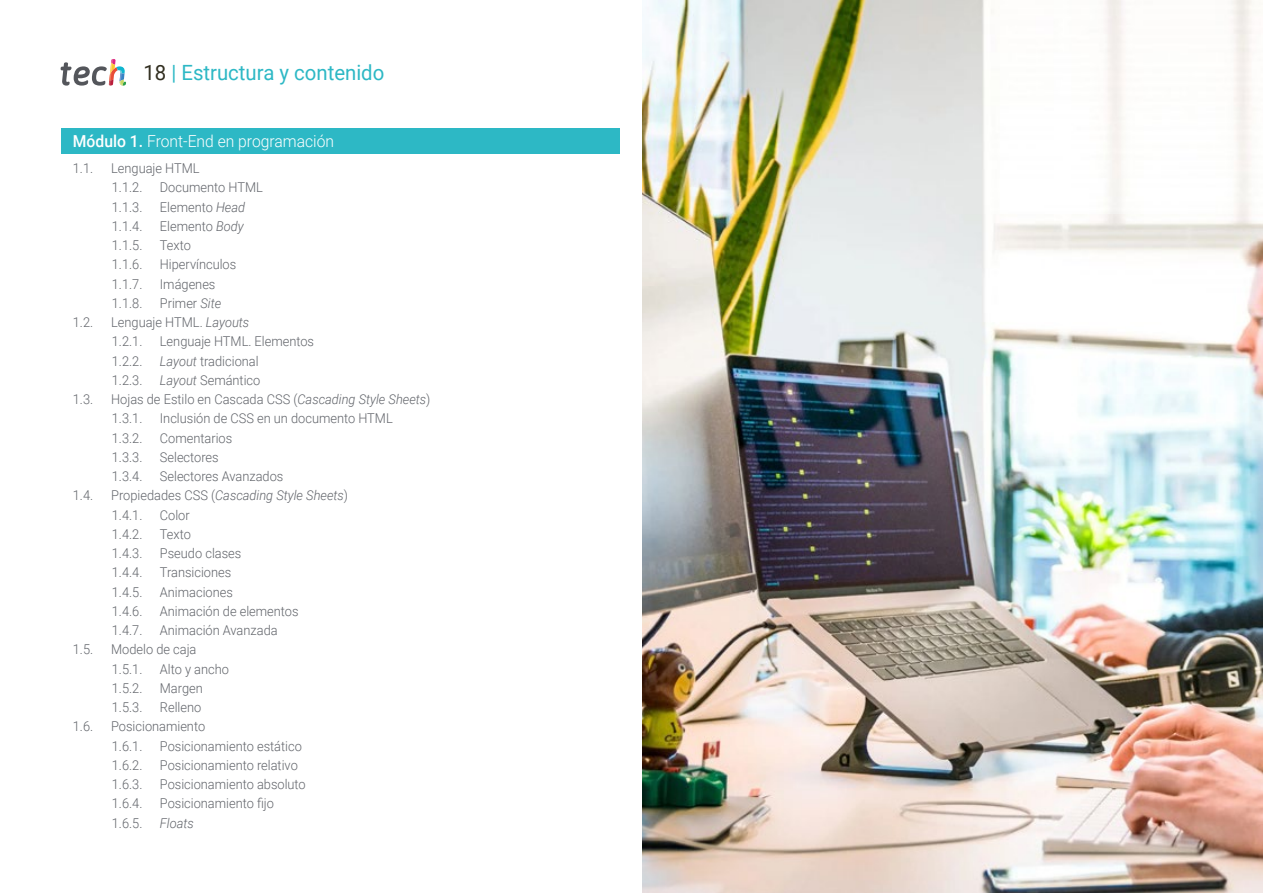
<style>
.page{position:relative;width:1263px;height:893px;background:#fff}
.page>*{position:absolute;margin:0;border:0;box-sizing:border-box;transform-origin:0 0}
.t1{font:21px "Roboto";color:#2db8c5}
.t2{font:300 16.5px "Roboto";color:#fff;scale:.95 1}
.t3{font:300 13.5px/19.2px "Roboto";color:#61646a;scale:.95 1}
.t4{font:italic 300 13.5px "Roboto";color:#61646a;scale:.95 1}
.s1{color:#312e20}
.s2{font-weight:500}
.s3{font-style:italic}
</style>
<div class="page">
<svg style="left:61px;top:59px;width:65px;height:27px"></svg>
<div style="left:62px;top:129px;width:558px;height:25px;background:#2db8c5"></div>
<img style="left:642px;top:0;width:621px;height:893px">
<h1 class="t1" style="left:144px;top:57px;width:242px"><span class="s1">18</span> | Estructura y contenido</h1>
<p class="t2" style="left:73px;top:130px;width:277px"><span class="s2">Módulo 1.</span> Front-End en programación</p>
<p class="t3" style="left:73px;top:158px;width:23px">1.1.</p>
<p class="t3" style="left:111px;top:158px;width:95px">Lenguaje HTML<br>1.1.2.</p>
<p class="t3" style="left:160px;top:177px;width:110px">Documento HTML</p>
<p class="t3" style="left:112px;top:197px;width:34px">1.1.3.</p>
<p class="t3" style="left:160px;top:197px;width:91px">Elemento <span class="s3">Head</span></p>
<p class="t3" style="left:112px;top:216px;width:34px">1.1.4.</p>
<p class="t3" style="left:160px;top:216px;width:90px">Elemento <span class="s3">Body</span></p>
<p class="t3" style="left:112px;top:235px;width:34px">1.1.5.</p>
<p class="t3" style="left:160px;top:235px;width:34px">Texto</p>
<p class="t3" style="left:112px;top:254px;width:34px">1.1.6.</p>
<p class="t3" style="left:160px;top:254px;width:82px">Hipervínculos</p>
<p class="t3" style="left:112px;top:274px;width:34px">1.1.7.</p>
<p class="t3" style="left:160px;top:274px;width:60px">Imágenes</p>
<p class="t3" style="left:112px;top:293px;width:34px">1.1.8.</p>
<p class="t3" style="left:160px;top:293px;width:66px">Primer <span class="s3">Site</span></p>
<p class="t3" style="left:73px;top:312px;width:23px">1.2.</p>
<p class="t3" style="left:111px;top:312px;width:147px">Lenguaje HTML. <span class="s3">Layouts<br></span>1.2.1.</p>
<p class="t3" style="left:160px;top:331px;width:164px">Lenguaje HTML. Elementos</p>
<p class="t3" style="left:112px;top:351px;width:34px">1.2.2.</p>
<p class="t3" style="left:160px;top:351px;width:105px"><span class="s3">Layout</span> tradicional</p>
<p class="t3" style="left:112px;top:370px;width:34px">1.2.3.</p>
<p class="t3" style="left:160px;top:370px;width:107px"><span class="s3">Layout</span> Semántico</p>
<p class="t3" style="left:73px;top:389px;width:23px">1.3.</p>
<p class="t3" style="left:111px;top:389px;width:338px">Hojas de Estilo en Cascada CSS (<span class="s3">Cascading Style Sheets</span>)<br>1.3.1.</p>
<p class="t3" style="left:160px;top:408px;width:247px">Inclusión de CSS en un documento HTML</p>
<p class="t3" style="left:112px;top:428px;width:34px">1.3.2.</p>
<p class="t3" style="left:160px;top:428px;width:78px">Comentarios</p>
<p class="t3" style="left:112px;top:447px;width:34px">1.3.3.</p>
<p class="t3" style="left:160px;top:447px;width:63px">Selectores</p>
<p class="t3" style="left:112px;top:466px;width:34px">1.3.4.</p>
<p class="t3" style="left:160px;top:466px;width:132px">Selectores Avanzados</p>
<p class="t3" style="left:73px;top:485px;width:23px">1.4.</p>
<p class="t3" style="left:111px;top:485px;width:251px">Propiedades CSS (<span class="s3">Cascading Style Sheets</span>)<br>1.4.1.</p>
<p class="t3" style="left:160px;top:505px;width:33px">Color</p>
<p class="t3" style="left:112px;top:524px;width:34px">1.4.2.</p>
<p class="t3" style="left:160px;top:524px;width:34px">Texto</p>
<p class="t3" style="left:112px;top:543px;width:34px">1.4.3.</p>
<p class="t3" style="left:160px;top:543px;width:87px">Pseudo clases</p>
<p class="t3" style="left:112px;top:562px;width:34px">1.4.4.</p>
<p class="t3" style="left:160px;top:562px;width:77px">Transiciones</p>
<p class="t3" style="left:112px;top:582px;width:34px">1.4.5.</p>
<p class="t3" style="left:160px;top:582px;width:78px">Animaciones</p>
<p class="t3" style="left:112px;top:601px;width:34px">1.4.6.</p>
<p class="t3" style="left:160px;top:601px;width:147px">Animación de elementos</p>
<p class="t3" style="left:112px;top:620px;width:34px">1.4.7.</p>
<p class="t3" style="left:160px;top:620px;width:125px">Animación Avanzada</p>
<p class="t3" style="left:73px;top:639px;width:23px">1.5.</p>
<p class="t3" style="left:111px;top:639px;width:91px">Modelo de caja<br>1.5.1.</p>
<p class="t3" style="left:160px;top:659px;width:74px">Alto y ancho</p>
<p class="t3" style="left:112px;top:678px;width:34px">1.5.2.</p>
<p class="t3" style="left:160px;top:678px;width:47px">Margen</p>
<p class="t3" style="left:112px;top:697px;width:34px">1.5.3.</p>
<p class="t3" style="left:160px;top:697px;width:45px">Relleno</p>
<p class="t3" style="left:73px;top:716px;width:23px">1.6.</p>
<p class="t3" style="left:111px;top:716px;width:100px">Posicionamiento<br>1.6.1.</p>
<p class="t3" style="left:160px;top:736px;width:151px">Posicionamiento estático</p>
<p class="t3" style="left:112px;top:755px;width:34px">1.6.2.</p>
<p class="t3" style="left:160px;top:755px;width:147px">Posicionamiento relativo</p>
<p class="t3" style="left:112px;top:774px;width:34px">1.6.3.</p>
<p class="t3" style="left:160px;top:774px;width:155px">Posicionamiento absoluto</p>
<p class="t3" style="left:112px;top:793px;width:34px">1.6.4.</p>
<p class="t3" style="left:160px;top:793px;width:122px">Posicionamiento fijo</p>
<p class="t3" style="left:112px;top:813px;width:34px">1.6.5.</p>
<p class="t4" style="left:160px;top:813px;width:37px">Floats</p>
</div>
